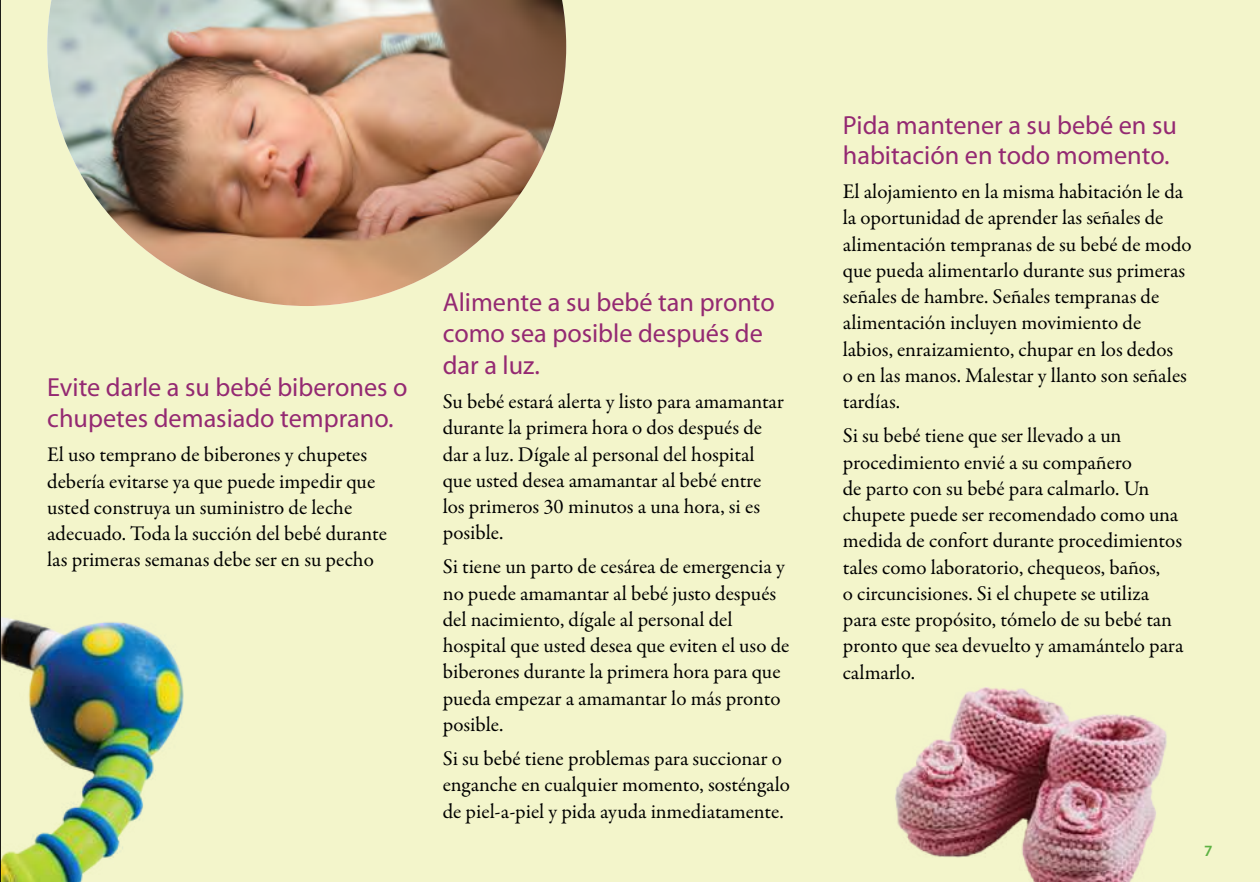
<style>
.page{position:relative;width:1260px;height:882px;background:#f3f5cb}
.page>*{position:absolute;margin:0;border:0;box-sizing:border-box;transform-origin:0 0}
.t1{font:26.25px/31.5px "Myriad MM 400 600";color:#942972}
.t2{font:21px/26.2px "Garamond Premr Pro";color:#000}
.t3{font:15.75px "Myriad MM 565 600";color:#5db243}
</style>
<div class="page">
<img style="left:895px;top:687px;width:272px;height:195px">
<img style="left:1px;top:617px;width:183px;height:265px">
<img style="left:47px;top:0;width:519px;height:306px">
<hr style="left:0;top:0;width:1px;height:882px;background:#000">
<p class="t1" style="left:47px;top:373px;width:362px">Evite darle a su bebé biberones o chupetes demasiado temprano.</p>
<p class="t2" style="left:47px;top:442px;width:341px">El uso temprano de biberones y chupetes debería evitarse ya que puede impedir que usted construya un suministro de leche adecuado. Toda la succión del bebé durante las primeras semanas debe ser en su pecho</p>
<p class="t1" style="left:443px;top:288px;width:334px">Alimente a su bebé tan pronto como sea posible después de dar a luz.</p>
<p class="t2" style="left:443px;top:389px;width:343px">Su bebé estará alerta y listo para amamantar durante la primera hora o dos después de dar a luz. Dígale al personal del hospital que usted desea amamantar al bebé entre los primeros 30 minutos a una hora, si es posible.</p>
<p class="t2" style="left:443px;top:554px;width:348px">Si tiene un parto de cesárea de emergencia y no puede amamantar al bebé justo después del nacimiento, dígale al personal del hospital que usted desea que eviten el uso de biberones durante la primera hora para que pueda empezar a amamantar lo más pronto posible.</p>
<p class="t2" style="left:443px;top:746px;width:349px">Si su bebé tiene problemas para succionar o enganche en cualquier momento, sosténgalo de piel-a-piel y pida ayuda inmediatamente.</p>
<p class="t1" style="left:843px;top:112px;width:336px;line-height:29.8px">Pida mantener a su bebé en su habitación en todo momento.</p>
<p class="t2" style="left:843px;top:179px;width:350px">El alojamiento en la misma habitación le da la oportunidad de aprender las señales de alimentación tempranas de su bebé de modo que pueda alimentarlo durante sus primeras señales de hambre. Señales tempranas de alimentación incluyen movimiento de labios, enraizamiento, chupar en los dedos<br>o en las manos. Malestar y llanto son señales tardías.</p>
<p class="t2" style="left:843px;top:423px;width:342px">Si su bebé tiene que ser llevado a un procedimiento envié a su compañero<br>de parto con su bebé para calmarlo. Un chupete puede ser recomendado como una medida de confort durante procedimientos tales como laboratorio, chequeos, baños,<br>o circuncisiones. Si el chupete se utiliza para este propósito, tómelo de su bebé tan pronto que sea devuelto y amamántelo para calmarlo.</p>
<p class="t3" style="left:1204px;top:843px;width:10px">7</p>
</div>
